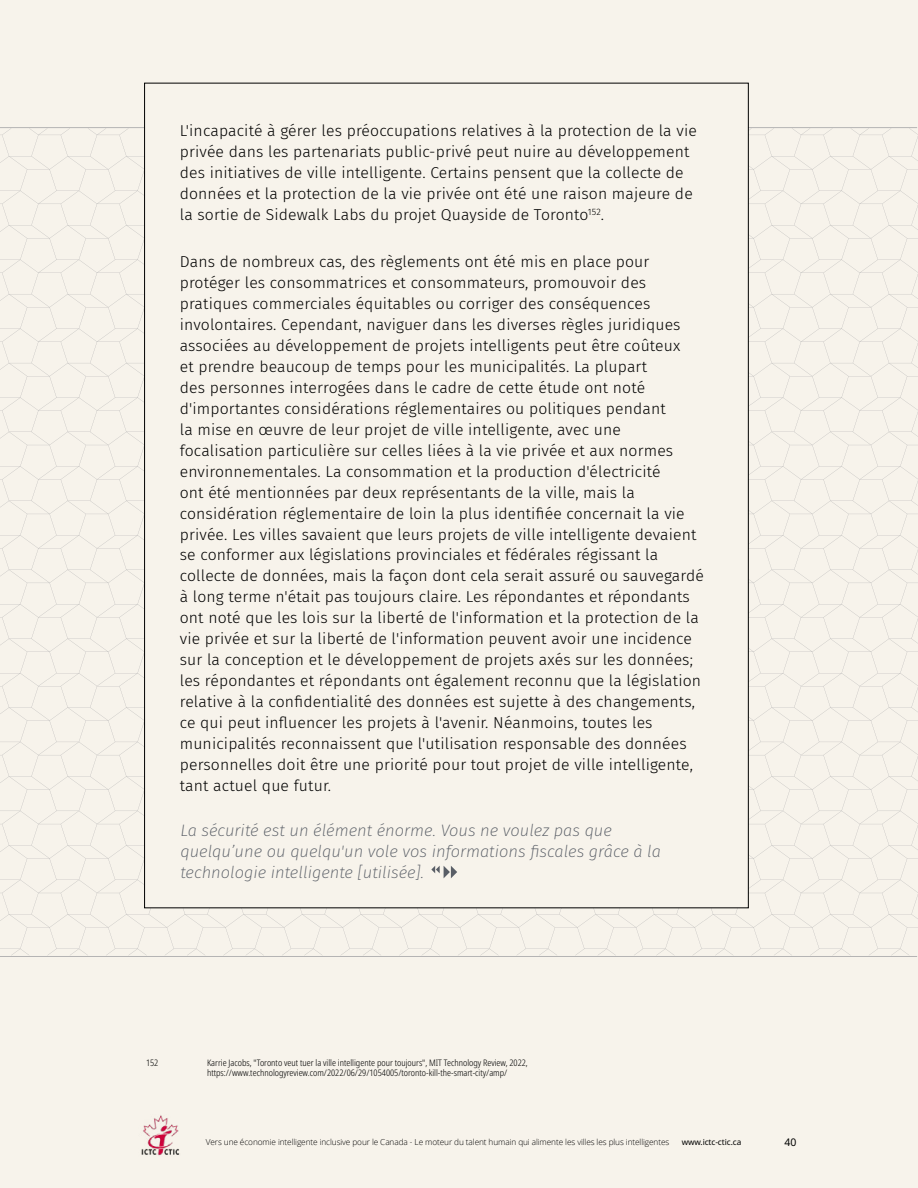
<style>
.page{position:relative;width:918px;height:1188px;background:#f7f3eb}
.page>*{position:absolute;margin:0;border:0;box-sizing:border-box;transform-origin:0 0}
.t1{font:italic 200 16.5px/21px "Fira Sans";color:#595e66}
.t2{font:300 15.75px/21px "Fira Sans";letter-spacing:.01em;color:#000}
.t3{font:10.5px "Noto Sans";color:#000}
.t4{font:300 condensed 9px/10.5px "Noto Sans";color:#000}
.t5{font:300 8.25px "Open Sans";letter-spacing:-.01em;color:#000}
.t6{font:8.25px "Noto Sans";letter-spacing:-.01em;color:#000}
</style>
<div class="page">
<img style="left:141px;top:1115px;width:39px;height:41px">
<svg style="left:0;top:128px;width:144px;height:276px"></svg>
<svg style="left:0;top:404px;width:144px;height:276px"></svg>
<svg style="left:11px;top:404px;width:133px;height:1px"></svg>
<svg style="left:0;top:680px;width:235px;height:275px"></svg>
<svg style="left:11px;top:680px;width:133px;height:1px"></svg>
<svg style="left:235px;top:908px;width:234px;height:47px"></svg>
<svg style="left:469px;top:908px;width:235px;height:47px"></svg>
<svg style="left:749px;top:128px;width:169px;height:276px"></svg>
<svg style="left:749px;top:405px;width:169px;height:275px"></svg>
<svg style="left:750px;top:404px;width:161px;height:1px"></svg>
<svg style="left:704px;top:681px;width:214px;height:274px"></svg>
<svg style="left:749px;top:680px;width:162px;height:1px"></svg>
<hr style="left:0;top:127px;width:917px;height:1px;background:#b5b4b4">
<hr style="left:0;top:956px;width:917px;height:1px;background:#b5b4b4">
<div style="left:145px;top:83px;width:603px;height:825px;background:#f7f3eb"></div>
<svg style="left:431px;top:866px;width:26px;height:12px"></svg>
<p class="t2" style="left:180px;top:120px;width:519px">L'incapacité à gérer les préoccupations relatives à la protection de la vie privée dans les partenariats public-privé peut nuire au développement des initiatives de ville intelligente. Certains pensent que la collecte de données et la protection de la vie privée ont été une raison majeure de la sortie de Sidewalk Labs du projet Quayside de Toronto<sup>152</sup>.</p>
<p class="t2" style="left:180px;top:251px;width:526px">Dans de nombreux cas, des règlements ont été mis en place pour protéger les consommatrices et consommateurs, promouvoir des pratiques commerciales équitables ou corriger des conséquences involontaires. Cependant, naviguer dans les diverses règles juridiques associées au développement de projets intelligents peut être coûteux<br>et prendre beaucoup de temps pour les municipalités. La plupart<br>des personnes interrogées dans le cadre de cette étude ont noté d'importantes considérations réglementaires ou politiques pendant<br>la mise en œuvre de leur projet de ville intelligente, avec une focalisation particulière sur celles liées à la vie privée et aux normes environnementales. La consommation et la production d'électricité<br>ont été mentionnées par deux représentants de la ville, mais la considération réglementaire de loin la plus identifiée concernait la vie privée. Les villes savaient que leurs projets de ville intelligente devaient se conformer aux législations provinciales et fédérales régissant la collecte de données, mais la façon dont cela serait assuré ou sauvegardé à long terme n'était pas toujours claire. Les répondantes et répondants ont noté que les lois sur la liberté de l'information et la protection de la vie privée et sur la liberté de l'information peuvent avoir une incidence sur la conception et le développement de projets axés sur les données; les répondantes et répondants ont également reconnu que la législation relative à la confidentialité des données est sujette à des changements, ce qui peut influencer les projets à l'avenir. Néanmoins, toutes les municipalités reconnaissent que l'utilisation responsable des données personnelles doit être une priorité pour tout projet de ville intelligente, tant actuel que futur.</p>
<p class="t1" style="left:180px;top:820px;width:482px">La sécurité est un élément énorme. Vous ne voulez pas que quelqu’une ou quelqu'un vole vos informations fiscales grâce à la technologie intelligente [utilisée].</p>
<p class="t4" style="left:146px;top:1057px;width:14px">152</p>
<p class="t4" style="left:207px;top:1057px;width:322px">Karrie Jacobs, "Toronto veut tuer la ville intelligente pour toujours", MIT Technology Review, 2022, https://www.technologyreview.com/2022/06/29/1054005/toronto-kill-the-smart-city/amp/</p>
<p class="t5" style="left:206px;top:1137px;width:465px">Vers une économie intelligente inclusive pour le Canada - Le moteur du talent humain qui alimente les villes les plus intelligentes</p>
<p class="t6" style="left:682px;top:1137px;width:61px">www.ictc-ctic.ca</p>
<p class="t3" style="left:784px;top:1135px;width:14px">40</p>
</div>
